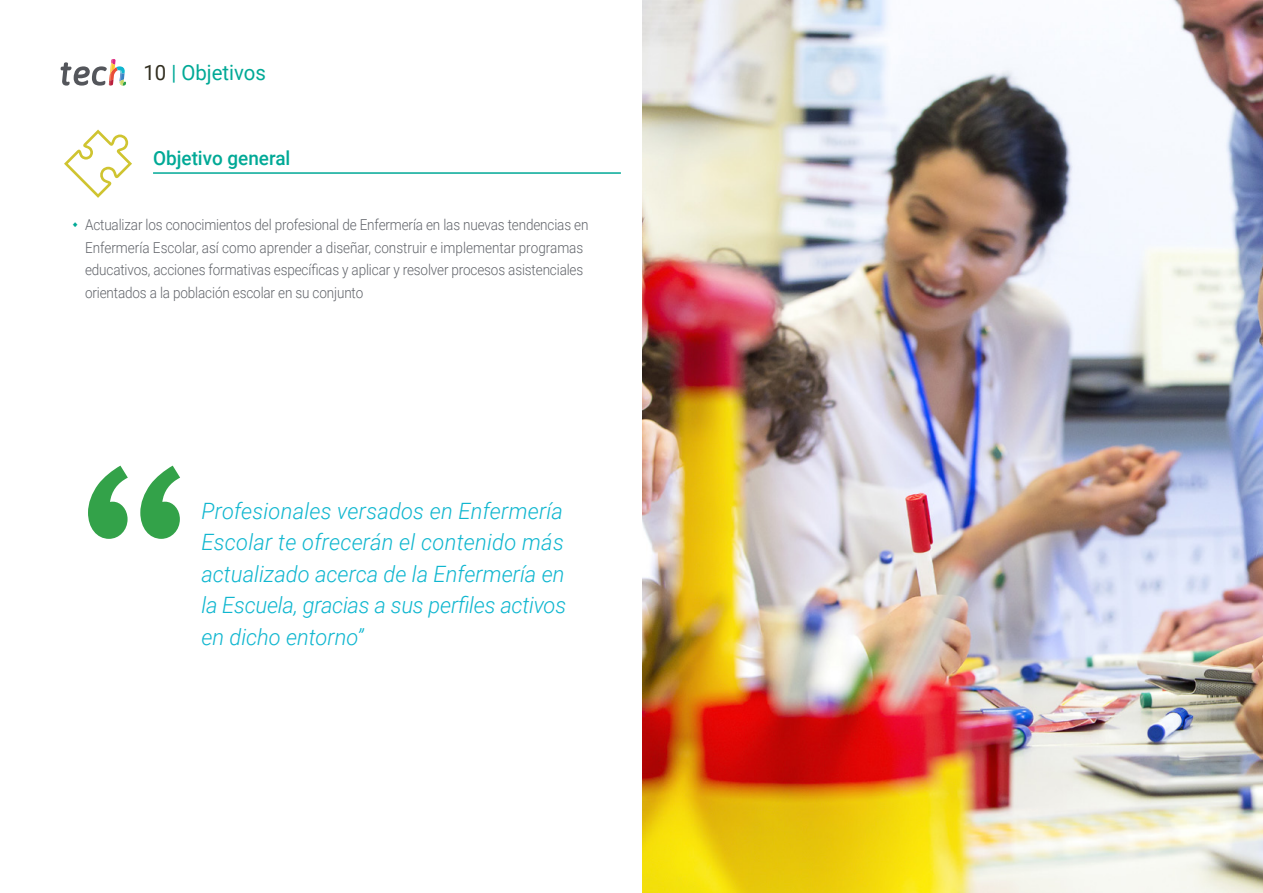
<style>
.page{position:relative;width:1263px;height:893px;background:#fff}
.page>*{position:absolute;margin:0;border:0;box-sizing:border-box;transform-origin:0 0}
.t1{font:italic 300 22.5px/31.5px "Roboto";color:#0fb6cf}
.t2{font:21px "Roboto";color:#00a996}
.t3{font:500 19.5px "Roboto";color:#00a996}
.t4{font:300 15px/22.5px "Roboto";letter-spacing:-.01em;color:#61646a;scale:.9 1}
.s1{color:#312e20}
.s2{color:#00a997}
</style>
<div class="page">
<hr style="left:153px;top:173px;width:468px;height:1px;background:#00a996">
<svg style="left:64px;top:130px;width:68px;height:68px"></svg>
<img style="left:642px;top:0;width:621px;height:893px">
<svg style="left:88px;top:466px;width:92px;height:73px"></svg>
<svg style="left:61px;top:59px;width:65px;height:27px"></svg>
<h2 class="t2" style="left:144px;top:57px;width:124px"><span class="s1">10</span> <span class="s2">|</span> Objetivos</h2>
<h3 class="t3" style="left:153px;top:144px;width:139px">Objetivo general</h3>
<p class="t4" style="left:85px;top:213px;width:561px">Actualizar los conocimientos del profesional de Enfermería en las nuevas tendencias en Enfermería Escolar, así como aprender a diseñar, construir e implementar programas educativos, acciones formativas específicas y aplicar y resolver procesos asistenciales orientados a la población escolar en su conjunto</p>
<h1 class="t1" style="left:201px;top:494px;width:366px">Profesionales versados en Enfermería Escolar te ofrecerán el contenido más actualizado acerca de la Enfermería en la Escuela, gracias a sus perfiles activos en dicho entorno”</h1>
</div>
